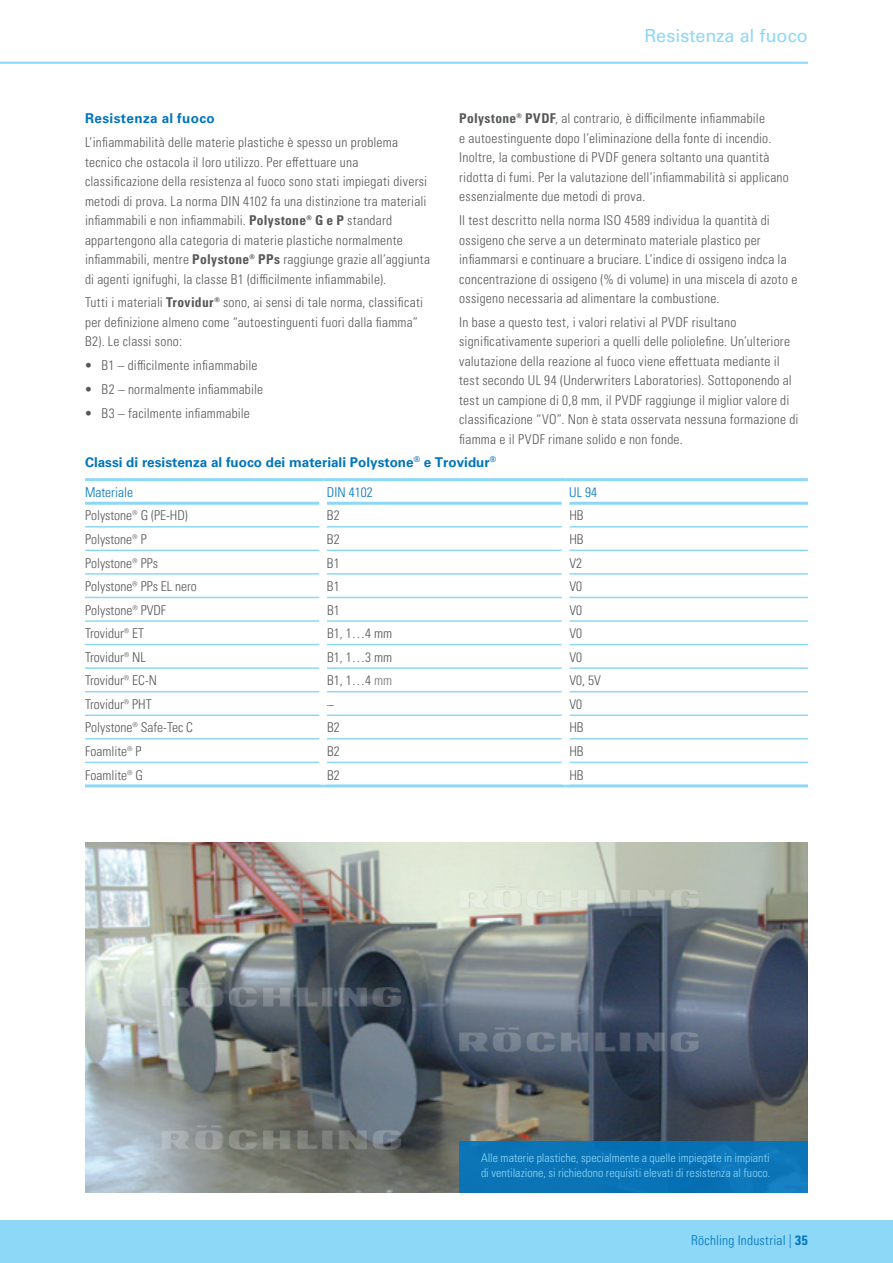
<style>
.page{position:relative;width:893px;height:1263px;background:#fff}
.page>*{position:absolute;margin:0;border:0;box-sizing:border-box;transform-origin:0 0}
.t1{font:18px "Univers LTCYR 55 Roman";color:#8dd7f7}
.t2{font:13.5px/19.5px "Univers LTCYR 47 Light Cond";letter-spacing:.02em;color:#57585a}
.t3{font:13.5px "Univers LTCYR 47 Light Cond";color:#57585a}
.t4{font:700 13.5px "Univers LTCYR 65";color:#0075bf}
.t5{font:13.5px "Univers LTCYR 47 Light Cond";letter-spacing:.02em;color:#0075bf}
.t6{font:13.5px "Univers LTCYR 47 Light Cond";color:#0075bf}
.t7{font:700 13.5px "Univers LTCYR 65";letter-spacing:.03em;color:#0075bf}
.t8{font:12px/15px "Univers LTCYR 47 Light Cond";letter-spacing:.005em;color:#8dd7f7}
.s1{font-family:"Univers LTCYR 67 Bold Cond"}
.s2{color:#787a7d}
</style>
<div class="page">
<div style="left:0;top:1220px;width:893px;height:43px;background:#8dd7f7"></div>
<hr style="left:0;top:62px;width:808px;height:2px;background:#8dd7f7">
<hr style="left:85px;top:550px;width:234px;height:1px;background:#8dd7f7">
<hr style="left:327px;top:550px;width:235px;height:1px;background:#8dd7f7">
<hr style="left:569px;top:550px;width:239px;height:1px;background:#8dd7f7">
<hr style="left:85px;top:573px;width:234px;height:2px;background:#8dd7f7">
<hr style="left:327px;top:573px;width:235px;height:2px;background:#8dd7f7">
<hr style="left:569px;top:573px;width:239px;height:2px;background:#8dd7f7">
<hr style="left:85px;top:502px;width:234px;height:3px;background:#8dd7f7">
<hr style="left:327px;top:502px;width:235px;height:3px;background:#8dd7f7">
<hr style="left:569px;top:502px;width:239px;height:3px;background:#8dd7f7">
<hr style="left:85px;top:526px;width:234px;height:1px;background:#8dd7f7">
<hr style="left:327px;top:526px;width:235px;height:1px;background:#8dd7f7">
<hr style="left:569px;top:526px;width:239px;height:1px;background:#8dd7f7">
<hr style="left:85px;top:784px;width:238px;height:3px;background:#8dd7f7">
<hr style="left:323px;top:784px;width:243px;height:3px;background:#8dd7f7">
<hr style="left:566px;top:784px;width:242px;height:3px;background:#8dd7f7">
<hr style="left:85px;top:597px;width:234px;height:1px;background:#8dd7f7">
<hr style="left:327px;top:597px;width:235px;height:1px;background:#8dd7f7">
<hr style="left:569px;top:597px;width:239px;height:1px;background:#8dd7f7">
<hr style="left:85px;top:620px;width:234px;height:2px;background:#8dd7f7">
<hr style="left:327px;top:620px;width:235px;height:2px;background:#8dd7f7">
<hr style="left:569px;top:620px;width:239px;height:2px;background:#8dd7f7">
<hr style="left:85px;top:644px;width:234px;height:1px;background:#8dd7f7">
<hr style="left:327px;top:644px;width:235px;height:1px;background:#8dd7f7">
<hr style="left:569px;top:644px;width:239px;height:1px;background:#8dd7f7">
<hr style="left:85px;top:667px;width:234px;height:2px;background:#8dd7f7">
<hr style="left:327px;top:667px;width:235px;height:2px;background:#8dd7f7">
<hr style="left:569px;top:667px;width:239px;height:2px;background:#8dd7f7">
<hr style="left:85px;top:691px;width:234px;height:1px;background:#8dd7f7">
<hr style="left:327px;top:691px;width:235px;height:1px;background:#8dd7f7">
<hr style="left:569px;top:691px;width:239px;height:1px;background:#8dd7f7">
<hr style="left:85px;top:714px;width:234px;height:2px;background:#8dd7f7">
<hr style="left:327px;top:714px;width:235px;height:2px;background:#8dd7f7">
<hr style="left:569px;top:714px;width:239px;height:2px;background:#8dd7f7">
<hr style="left:85px;top:738px;width:234px;height:1px;background:#8dd7f7">
<hr style="left:327px;top:738px;width:235px;height:1px;background:#8dd7f7">
<hr style="left:569px;top:738px;width:239px;height:1px;background:#8dd7f7">
<hr style="left:85px;top:762px;width:234px;height:1px;background:#8dd7f7">
<hr style="left:327px;top:762px;width:235px;height:1px;background:#8dd7f7">
<hr style="left:569px;top:762px;width:239px;height:1px;background:#8dd7f7">
<hr style="left:85px;top:478px;width:238px;height:3px;background:#8dd7f7">
<hr style="left:323px;top:478px;width:243px;height:3px;background:#8dd7f7">
<hr style="left:566px;top:478px;width:242px;height:3px;background:#8dd7f7">
<img style="left:85px;top:842px;width:723px;height:351px">
<div style="left:460px;top:1142px;width:348px;height:51px;background:#0b74b6"></div>
<img style="left:195px;top:982px;width:62px;height:25px">
<img style="left:492px;top:884px;width:63px;height:25px">
<img style="left:195px;top:1125px;width:62px;height:25px">
<img style="left:492px;top:1027px;width:63px;height:25px">
<h1 class="t1" style="left:644px;top:23px;width:165px">Resistenza al fuoco</h1>
<p class="t7" style="left:85px;top:109px;width:131px">Resistenza al fuoco</p>
<p class="t2" style="left:85px;top:132px;width:346px">L’infiammabilità delle materie plastiche è spesso un problema tecnico che ostacola il loro utilizzo. Per effettuare una classificazione della resistenza al fuoco sono stati impiegati diversi metodi di prova. La norma DIN 4102 fa una distinzione tra materiali infiammabili e non infiammabili. <span class="s1">Polystone® G e P</span> standard appartengono alla categoria di materie plastiche normalmente infiammabili, mentre <span class="s1">Polystone® PPs</span> raggiunge grazie all’aggiunta di agenti ignifughi, la classe B1 (difficilmente infiammabile).</p>
<p class="t2" style="left:85px;top:292px;width:340px">Tutti i materiali <span class="s1">Trovidur®</span> sono, ai sensi di tale norma, classificati per definizione almeno come “autoestinguenti fuori dalla fiamma”<br>B2). Le classi sono:</p>
<p class="t2" style="left:85px;top:355px;width:174px">• B1 – difficilmente infiammabile</p>
<p class="t2" style="left:85px;top:379px;width:180px">• B2 – normalmente infiammabile</p>
<p class="t2" style="left:85px;top:402px;width:166px">• B3 – facilmente infiammabile</p>
<p class="t4" style="left:85px;top:453px;width:412px">Classi di resistenza al fuoco dei materiali Polystone<sup>®</sup> e Trovidur<sup>®</sup></p>
<p class="t6" style="left:85px;top:483px;width:49px">Materiale</p>
<p class="t6" style="left:327px;top:483px;width:47px">DIN 4102</p>
<p class="t6" style="left:569px;top:483px;width:29px">UL 94</p>
<p class="t3" style="left:85px;top:506px;width:104px">Polystone® G (PE-HD)</p>
<p class="t2" style="left:327px;top:505px;width:14px">B2</p>
<p class="t2" style="left:569px;top:505px;width:16px">HB</p>
<p class="t3" style="left:85px;top:530px;width:63px">Polystone® P</p>
<p class="t2" style="left:327px;top:529px;width:14px">B2</p>
<p class="t2" style="left:569px;top:529px;width:16px">HB</p>
<p class="t3" style="left:85px;top:554px;width:74px">Polystone® PPs</p>
<p class="t2" style="left:327px;top:552px;width:14px">B1</p>
<p class="t2" style="left:569px;top:552px;width:14px">V2</p>
<p class="t3" style="left:85px;top:577px;width:113px">Polystone® PPs EL nero</p>
<p class="t2" style="left:327px;top:576px;width:14px">B1</p>
<p class="t2" style="left:569px;top:576px;width:14px">V0</p>
<p class="t3" style="left:85px;top:601px;width:83px">Polystone® PVDF</p>
<p class="t2" style="left:327px;top:599px;width:14px">B1</p>
<p class="t2" style="left:569px;top:599px;width:14px">V0</p>
<p class="t3" style="left:85px;top:624px;width:61px">Trovidur® ET</p>
<p class="t2" style="left:327px;top:623px;width:67px">B1, 1…4 mm</p>
<p class="t2" style="left:569px;top:623px;width:14px">V0</p>
<p class="t3" style="left:85px;top:648px;width:62px">Trovidur® NL</p>
<p class="t2" style="left:327px;top:646px;width:67px">B1, 1…3 mm</p>
<p class="t2" style="left:569px;top:646px;width:14px">V0</p>
<p class="t3" style="left:85px;top:671px;width:73px">Trovidur® EC-N</p>
<p class="t2" style="left:327px;top:670px;width:67px">B1, 1…4 <span class="s2">mm</span></p>
<p class="t2" style="left:569px;top:670px;width:33px">V0, 5V</p>
<p class="t3" style="left:85px;top:695px;width:68px">Trovidur® PHT</p>
<p class="t2" style="left:327px;top:694px;width:8px">–</p>
<p class="t2" style="left:569px;top:694px;width:14px">V0</p>
<p class="t3" style="left:85px;top:718px;width:109px">Polystone® Safe-Tec C</p>
<p class="t2" style="left:327px;top:717px;width:14px">B2</p>
<p class="t2" style="left:569px;top:717px;width:16px">HB</p>
<p class="t3" style="left:85px;top:742px;width:58px">Foamlite® P</p>
<p class="t2" style="left:327px;top:741px;width:14px">B2</p>
<p class="t2" style="left:569px;top:741px;width:16px">HB</p>
<p class="t3" style="left:85px;top:766px;width:59px">Foamlite® G</p>
<p class="t2" style="left:327px;top:764px;width:14px">B2</p>
<p class="t2" style="left:569px;top:764px;width:16px">HB</p>
<p class="t2" style="left:459px;top:108px;width:331px"><span class="s1">Polystone® PVDF</span>, al contrario, è difficilmente infiammabile<br>e autoestinguente dopo l’eliminazione della fonte di incendio.<br>Inoltre, la combustione di PVDF genera soltanto una quantità ridotta di fumi. Per la valutazione dell’infiammabilità si applicano essenzialmente due metodi di prova.</p>
<p class="t2" style="left:459px;top:210px;width:340px">Il test descritto nella norma ISO 4589 individua la quantità di ossigeno che serve a un determinato materiale plastico per infiammarsi e continuare a bruciare. L’indice di ossigeno indca la concentrazione di ossigeno (% di volume) in una miscela di azoto e ossigeno necessaria ad alimentare la combustione.</p>
<p class="t2" style="left:459px;top:312px;width:341px">In base a questo test, i valori relativi al PVDF risultano significativamente superiori a quelli delle poliolefine. Un’ulteriore valutazione della reazione al fuoco viene effettuata mediante il test secondo UL 94 (Underwriters Laboratories). Sottoponendo al test un campione di 0,8 mm, il PVDF raggiunge il miglior valore di classificazione “VO”. Non è stata osservata nessuna formazione di fiamma e il PVDF rimane solido e non fonde.</p>
<p class="t8" style="left:481px;top:1149px;width:291px">Alle materie plastiche, specialmente a quelle impiegate in impianti di ventilazione, si richiedono requisiti elevati di resistenza al fuoco.</p>
<p class="t5" style="left:691px;top:1231px;width:118px">Röchling Industrial | <span class="s1">35</span></p>
</div>
